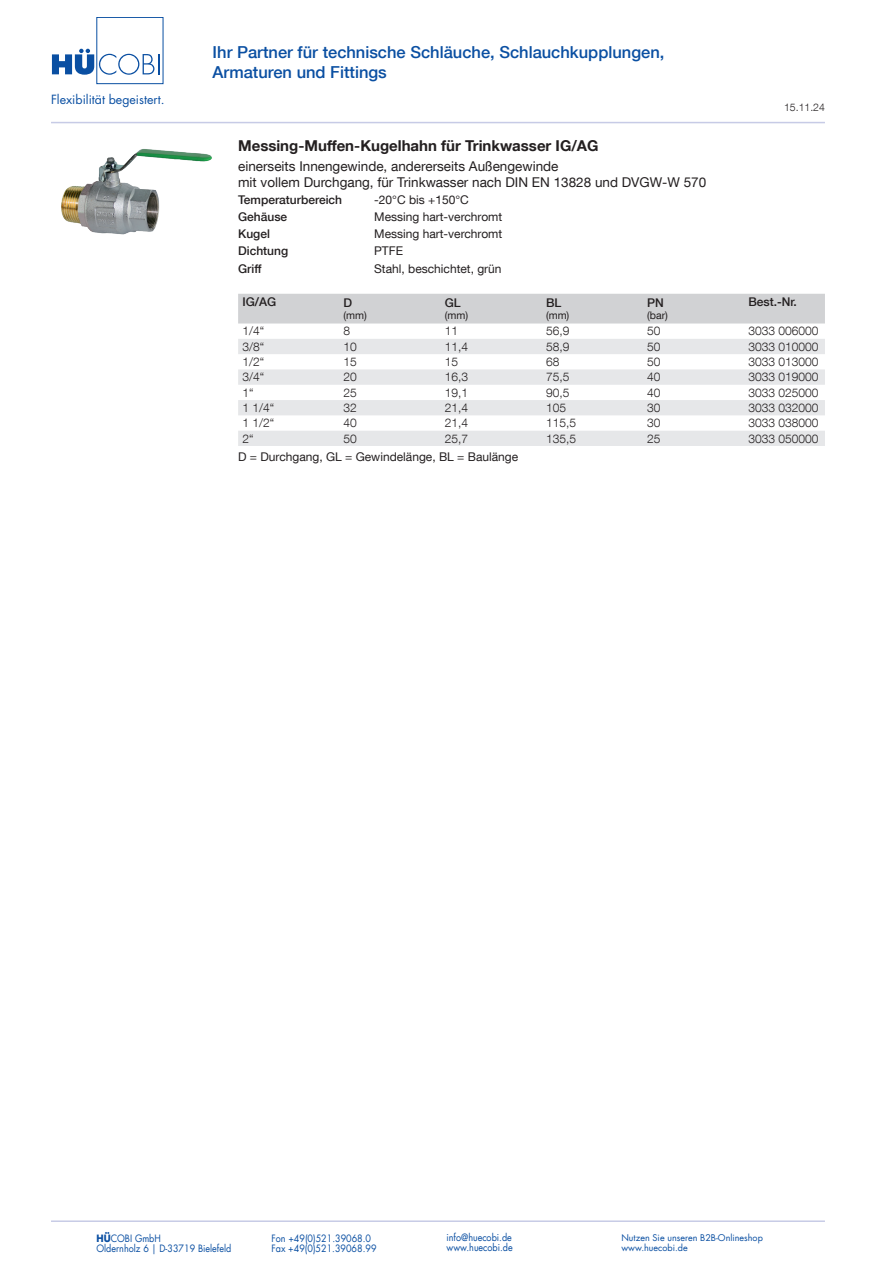
<style>
.page{position:relative;width:893px;height:1263px;background:#fff}
.page>*{position:absolute;margin:0;border:0;box-sizing:border-box;transform-origin:0 0}
.t1{font:500 16.5px/19.8px "Helvetica Neue LT Com";color:#0a4fa2}
.t2{font:700 15px "Helvetica Neue LT Com";color:#231f20}
.t3{font:13.5px/16.2px "Helvetica Neue LT Com";color:#231f20}
.t4{font:12.3px "Futura LT";color:#0a4fa2}
.t5{font:300 12px "Helvetica Neue LT Com";color:#231f20}
.t6{font:12px "Helvetica Neue LT Com";color:#231f20}
.t7{font:500 12px "Helvetica Neue LT Com";color:#231f20}
.t8{font:10.5px "Helvetica Neue LT Com";color:#231f20}
.t9{font:300 10.5px "Helvetica Neue LT Com";color:#231f20}
.t10{font:9.9px "Futura LT";color:#0a4fa2;scale:.91 1}
.t11{font:9px "Futura LT";color:#0a4fa2}
.s1{font-weight:700}
</style>
<div class="page">
<hr style="left:51px;top:122px;width:774px;height:1px;background:#c7cbe6">
<hr style="left:51px;top:1220px;width:774px;height:2px;background:#c7cbe6">
<div style="left:96px;top:17px;width:67px;height:67px;border:1px solid #0a4fa2"></div>
<svg style="left:52px;top:49px;width:108px;height:26px"></svg>
<div style="left:238px;top:294px;width:587px;height:29px;background:#d1d2d4"></div>
<svg style="left:238px;top:339px;width:587px;height:107px;fill:#e6e7e9"></svg>
<img style="left:61px;top:149px;width:151px;height:86px">
<p class="t4" style="left:51px;top:91px;width:115px">Flexibilität begeistert.</p>
<h1 class="t1" style="left:213px;top:42px;width:453px">Ihr Partner für technische Schläuche, Schlauchkupplungen,<br>Armaturen und Fittings</h1>
<p class="t2" style="left:238px;top:136px;width:362px">Messing-Muffen-Kugelhahn für Trinkwasser IG/AG</p>
<p class="t3" style="left:238px;top:158px;width:470px">einerseits Innengewinde, andererseits Außengewinde<br>mit vollem Durchgang, für Trinkwasser nach DIN EN 13828 und DVGW-W 570</p>
<p class="t7" style="left:238px;top:193px;width:106px">Temperaturbereich</p>
<p class="t6" style="left:374px;top:193px;width:96px">-20°C bis +150°C</p>
<p class="t7" style="left:238px;top:210px;width:51px">Gehäuse</p>
<p class="t6" style="left:374px;top:210px;width:130px">Messing hart-verchromt</p>
<p class="t7" style="left:238px;top:227px;width:33px">Kugel</p>
<p class="t6" style="left:374px;top:227px;width:130px">Messing hart-verchromt</p>
<p class="t7" style="left:238px;top:244px;width:52px">Dichtung</p>
<p class="t6" style="left:374px;top:244px;width:30px">PTFE</p>
<p class="t7" style="left:238px;top:261px;width:25px">Griff</p>
<p class="t6" style="left:374px;top:261px;width:129px">Stahl, beschichtet, grün</p>
<p class="t7" style="left:242px;top:294px;width:35px">IG/AG</p>
<p class="t7" style="left:344px;top:295px;width:10px">D</p>
<p class="t8" style="left:344px;top:309px;width:25px">(mm)</p>
<p class="t7" style="left:445px;top:295px;width:17px">GL</p>
<p class="t8" style="left:445px;top:309px;width:25px">(mm)</p>
<p class="t7" style="left:546px;top:295px;width:17px">BL</p>
<p class="t8" style="left:546px;top:309px;width:25px">(mm)</p>
<p class="t7" style="left:647px;top:295px;width:18px">PN</p>
<p class="t8" style="left:647px;top:309px;width:22px">(bar)</p>
<p class="t9" style="left:784px;top:101px;width:42px">15.11.24</p>
<p class="t7" style="left:748px;top:294px;width:50px">Best.-Nr.</p>
<p class="t5" style="left:242px;top:324px;width:23px">1/4“</p>
<p class="t5" style="left:344px;top:324px;width:8px">8</p>
<p class="t5" style="left:445px;top:324px;width:15px">11</p>
<p class="t5" style="left:546px;top:324px;width:25px">56,9</p>
<p class="t5" style="left:647px;top:324px;width:15px">50</p>
<p class="t5" style="left:748px;top:324px;width:72px">3033 006000</p>
<p class="t5" style="left:242px;top:339px;width:23px">3/8“</p>
<p class="t5" style="left:344px;top:339px;width:15px">10</p>
<p class="t5" style="left:445px;top:339px;width:25px">11,4</p>
<p class="t5" style="left:546px;top:339px;width:25px">58,9</p>
<p class="t5" style="left:647px;top:339px;width:15px">50</p>
<p class="t5" style="left:748px;top:339px;width:72px">3033 010000</p>
<p class="t5" style="left:242px;top:354px;width:23px">1/2“</p>
<p class="t5" style="left:344px;top:354px;width:15px">15</p>
<p class="t5" style="left:445px;top:354px;width:15px">15</p>
<p class="t5" style="left:546px;top:354px;width:15px">68</p>
<p class="t5" style="left:647px;top:354px;width:15px">50</p>
<p class="t5" style="left:748px;top:354px;width:72px">3033 013000</p>
<p class="t5" style="left:242px;top:370px;width:23px">3/4“</p>
<p class="t5" style="left:344px;top:370px;width:15px">20</p>
<p class="t5" style="left:445px;top:370px;width:25px">16,3</p>
<p class="t5" style="left:546px;top:370px;width:25px">75,5</p>
<p class="t5" style="left:647px;top:370px;width:15px">40</p>
<p class="t5" style="left:748px;top:370px;width:72px">3033 019000</p>
<p class="t5" style="left:242px;top:385px;width:13px">1“</p>
<p class="t5" style="left:344px;top:385px;width:15px">25</p>
<p class="t5" style="left:445px;top:385px;width:25px">19,1</p>
<p class="t5" style="left:546px;top:385px;width:25px">90,5</p>
<p class="t5" style="left:647px;top:385px;width:15px">40</p>
<p class="t5" style="left:748px;top:385px;width:72px">3033 025000</p>
<p class="t5" style="left:242px;top:400px;width:33px">1 1/4“</p>
<p class="t5" style="left:344px;top:400px;width:15px">32</p>
<p class="t5" style="left:445px;top:400px;width:25px">21,4</p>
<p class="t5" style="left:546px;top:400px;width:22px">105</p>
<p class="t5" style="left:647px;top:400px;width:15px">30</p>
<p class="t5" style="left:748px;top:400px;width:72px">3033 032000</p>
<p class="t5" style="left:242px;top:416px;width:33px">1 1/2“</p>
<p class="t5" style="left:344px;top:416px;width:15px">40</p>
<p class="t5" style="left:445px;top:416px;width:25px">21,4</p>
<p class="t5" style="left:546px;top:416px;width:32px">115,5</p>
<p class="t5" style="left:647px;top:416px;width:15px">30</p>
<p class="t5" style="left:748px;top:416px;width:72px">3033 038000</p>
<p class="t5" style="left:242px;top:431px;width:13px">2“</p>
<p class="t5" style="left:344px;top:431px;width:15px">50</p>
<p class="t5" style="left:445px;top:431px;width:25px">25,7</p>
<p class="t5" style="left:546px;top:431px;width:32px">135,5</p>
<p class="t5" style="left:647px;top:431px;width:15px">25</p>
<p class="t5" style="left:748px;top:431px;width:72px">3033 050000</p>
<p class="t6" style="left:238px;top:449px;width:282px">D = Durchgang, GL = Gewindelänge, BL = Baulänge</p>
<p class="t10" style="left:97px;top:1232px;width:72px"><span class="s1">HÜ</span>COBI GmbH</p>
<p class="t10" style="left:271px;top:1232px;width:111px">Fon +49(0)521.39068.0</p>
<p class="t10" style="left:446px;top:1231px;width:73px">info@huecobi.de</p>
<p class="t11" style="left:621px;top:1231px;width:143px">Nutzen Sie unseren B2B-Onlineshop</p>
<p class="t10" style="left:97px;top:1242px;width:150px">Oldernholz 6 | D-33719 Bielefeld</p>
<p class="t10" style="left:271px;top:1242px;width:117px">Fax +49(0)521.39068.99</p>
<p class="t10" style="left:446px;top:1241px;width:74px">www.huecobi.de</p>
<p class="t11" style="left:621px;top:1242px;width:68px">www.huecobi.de</p>
</div>
